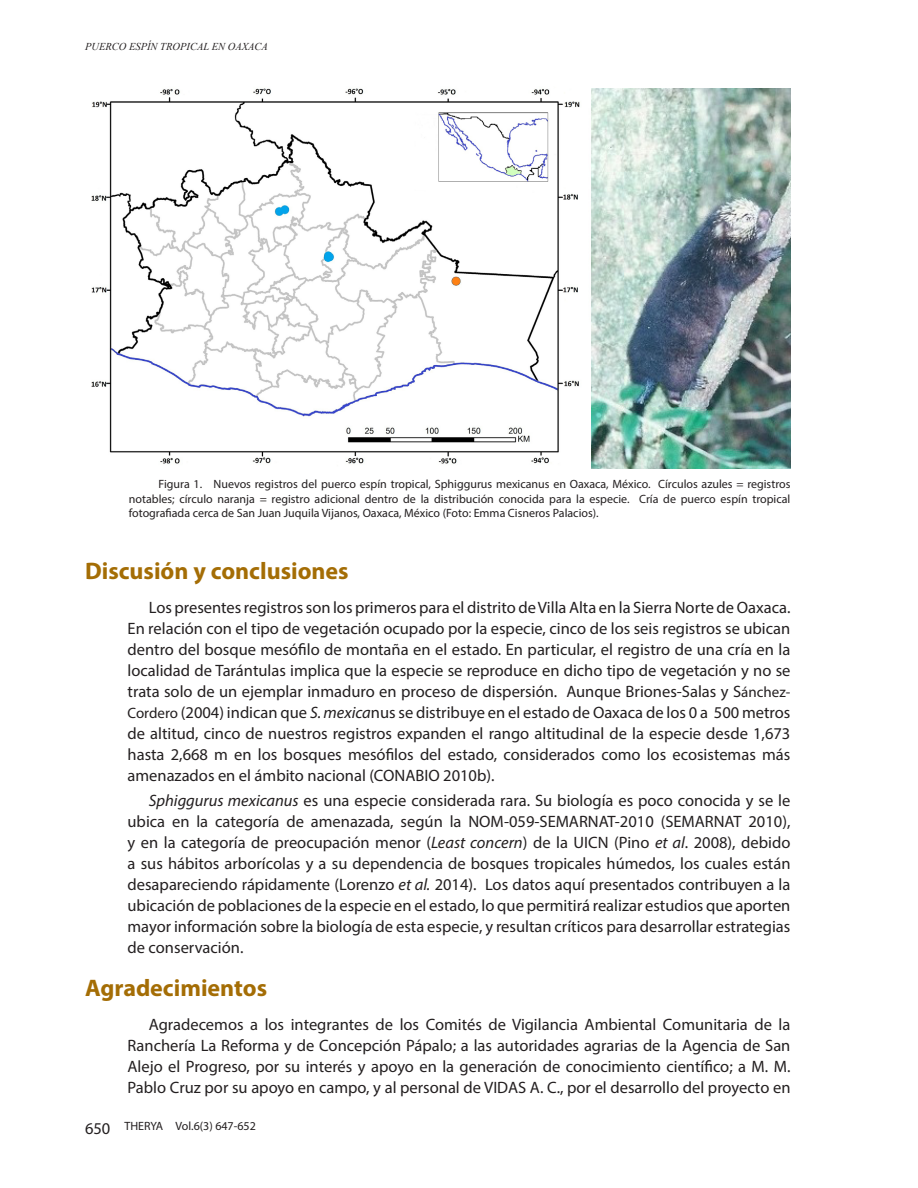
<style>
.page{position:relative;width:918px;height:1188px;background:#fff}
.page>*{position:absolute;margin:0;border:0;box-sizing:border-box;transform-origin:0 0}
.t1{font:700 24px "Myriad Pro";color:#a46d05}
.t2{font:16.5px/21px "Myriad Pro";color:#231f20;text-align:justify}
.t3{font:12px/14.4px "Myriad Pro";color:#231f20;text-align:justify}
.t4{font:italic 10.5px "Times New Roman";color:#231f20}
.s1{font-size:15px}
.s2{font-style:italic}
.s3{font-size:16.5px}
</style>
<div class="page">
<img style="left:591px;top:88px;width:199px;height:381px">
<img style="left:91px;top:88px;width:489px;height:376px">
<p class="t4" style="left:85px;top:39px;width:184px">PUERCO ESPÍN TROPICAL EN OAXACA</p>
<p class="t3" style="left:129px;top:477px;width:663px;text-indent:30px">Figura 1. Nuevos registros del puerco espín tropical, Sphiggurus mexicanus en Oaxaca, México. Círculos azules = registros notables; círculo naranja = registro adicional dentro de la distribución conocida para la especie. Cría de puerco espín tropical fotografiada cerca de San Juan Juquila Vijanos, Oaxaca, México (Foto: Emma Cisneros Palacios).</p>
<h1 class="t1" style="left:85px;top:555px;width:265px">Discusión y conclusiones</h1>
<p class="t2" style="left:128px;top:596px;width:664px;text-indent:21px">Los presentes registros son los primeros para el distrito de Villa Alta en la Sierra Norte de Oaxaca.<br>En relación con el tipo de vegetación ocupado por la especie, cinco de los seis registros se ubican dentro del bosque mesófilo de montaña en el estado. En particular, el registro de una cría en la localidad de Tarántulas implica que la especie se reproduce en dicho tipo de vegetación y no se trata solo de un ejemplar inmaduro en proceso de dispersión. Aunque Briones-Salas y S<span class="s1">ánchez-Cordero</span> (2004) indican que <span class="s2">S. mexica</span>nus se distribuye en el estado de Oaxaca de los 0 a 500 metros de altitud, cinco de nuestros registros expanden el rango altitudinal de la especie desde 1,673 hasta 2,668 m en los bosques mesófilos del estado, considerados como los ecosistemas más amenazados en el ámbito nacional (CONABIO 2010b).</p>
<p class="t2" style="left:128px;top:790px;width:664px;text-indent:21px"><span class="s2">Sphiggurus mexicanus</span> es una especie considerada rara. Su biología es poco conocida y se le ubica en la categoría de amenazada, según la NOM-059-SEMARNAT-2010 (SEMARNAT 2010), y en la categoría de preocupación menor (<span class="s2">Least concern</span>) de la UICN (Pino <span class="s2">et al</span>. 2008), debido a sus hábitos arborícolas y a su dependencia de bosques tropicales húmedos, los cuales están desapareciendo rápidamente (Lorenzo <span class="s2">et al.</span> 2014). Los datos aquí presentados contribuyen a la ubicación de poblaciones de la especie en el estado, lo que permitirá realizar estudios que aporten mayor información sobre la biología de esta especie, y resultan críticos para desarrollar estrategias de conservación.</p>
<h1 class="t1" style="left:85px;top:973px;width:184px">Agradecimientos</h1>
<p class="t2" style="left:128px;top:1014px;width:664px;text-indent:21px">Agradecemos a los integrantes de los Comités de Vigilancia Ambiental Comunitaria de la Ranchería La Reforma y de Concepción Pápalo; a las autoridades agrarias de la Agencia de San Alejo el Progreso, por su interés y apoyo en la generación de conocimiento científico; a M. M.<br>Pablo Cruz por su apoyo en campo, y al personal de VIDAS A. C., por el desarrollo del proyecto en</p>
<p class="t3" style="left:85px;top:1119px;width:172px"><span class="s3">650</span> THERYA Vol.6(3) 647-652</p>
</div>
